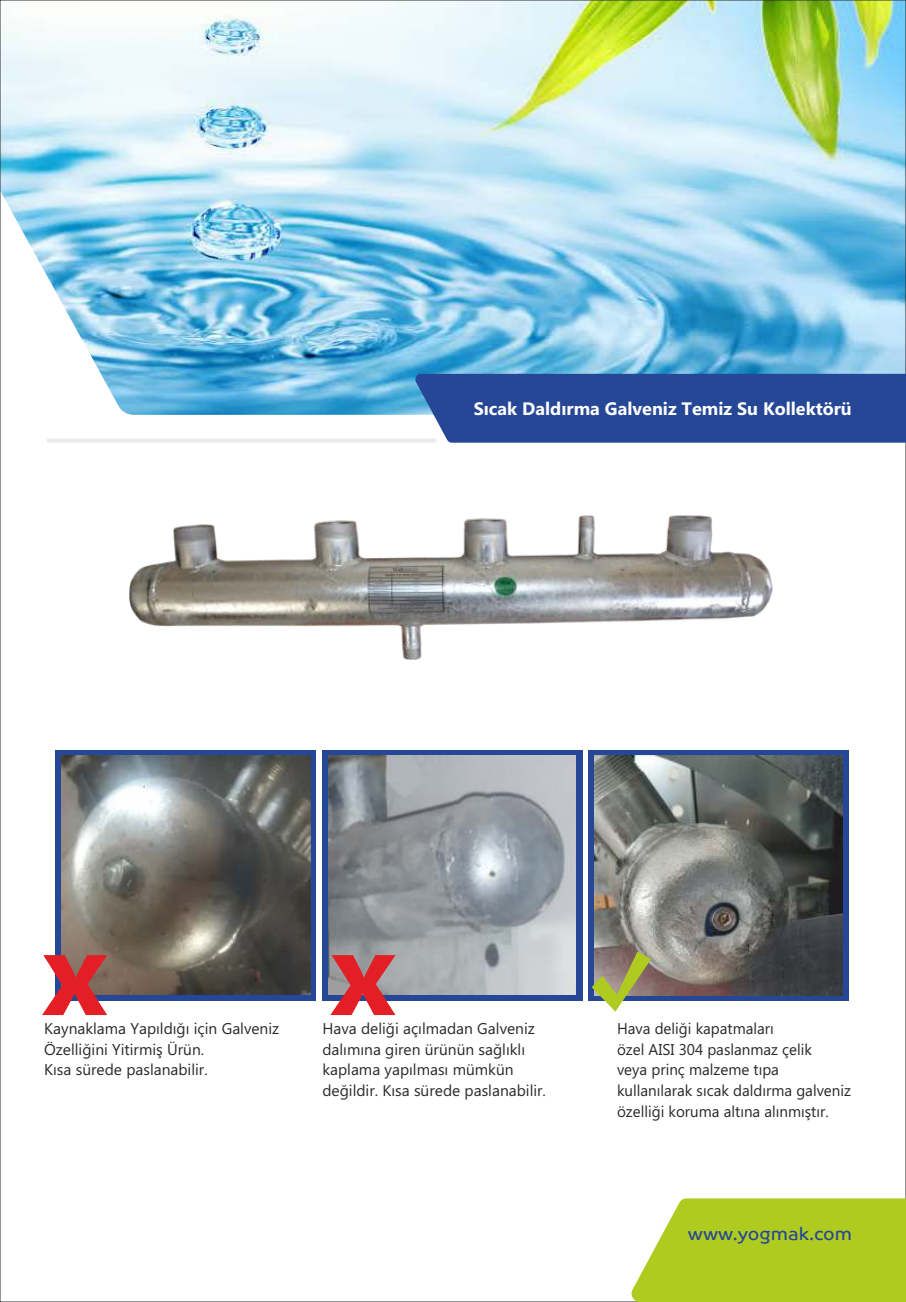
<style>
.page{position:relative;width:906px;height:1302px;background:#fff}
.page>*{position:absolute;margin:0;border:0;box-sizing:border-box;transform-origin:0 0}
.t1{font:700 119.85px "Ebrima";color:#e31e24}
.t2{font:700 18px "Ebrima";color:#fefefe}
.t3{font:18px "Co Text Corp";color:#264796}
.t4{font:15.6px/20.7px "Ebrima";color:#2b2a29}
</style>
<div class="page">
<img style="left:2px;top:2px;width:902px;height:413px">
<svg style="left:631px;top:1198px;width:275px;height:103px;background:#b6cf32"></svg>
<img style="left:130px;top:515px;width:642px;height:144px">
<div style="left:415px;top:374px;width:491px;height:68px;background:#264796"></div>
<hr style="left:46px;top:438px;width:391px;height:4px;background:#ebecec;border-radius:2px">
<div style="left:322px;top:750px;width:260px;height:250px;background:#264796"></div>
<div style="left:588px;top:750px;width:261px;height:250px;background:#264796"></div>
<div style="left:56px;top:750px;width:260px;height:250px;background:#264796"></div>
<img style="left:61px;top:755px;width:250px;height:239px">
<img style="left:594px;top:755px;width:248px;height:239px">
<img style="left:328px;top:755px;width:248px;height:239px">
<svg style="left:591px;top:951px;width:60px;height:60px"></svg>
<p class="t2" style="left:473px;top:401px;width:380px">Sıcak Daldırma Galveniz Temiz Su Kollektörü</p>
<h1 class="t1" style="left:42px;top:926px;width:68px">x</h1>
<h1 class="t1" style="left:330px;top:926px;width:68px">x</h1>
<p class="t4" style="left:44px;top:1019px;width:237px">Kaynaklama Yapıldığı için Galveniz<br>Özelliğini Yitirmiş Ürün.<br>Kısa sürede paslanabilir.</p>
<p class="t4" style="left:322px;top:1019px;width:225px">Hava deliği açılmadan Galveniz dalımına giren ürünün sağlıklı kaplama yapılması mümkün değildir. Kısa sürede paslanabilir.</p>
<p class="t4" style="left:617px;top:1019px;width:235px">Hava deliği kapatmaları<br>özel AISI 304 paslanmaz çelik<br>veya prinç malzeme tıpa kullanılarak sıcak daldırma galveniz özelliği koruma altına alınmıştır.</p>
<p class="t3" style="left:688px;top:1226px;width:165px">www.yogmak.com</p>
</div>
